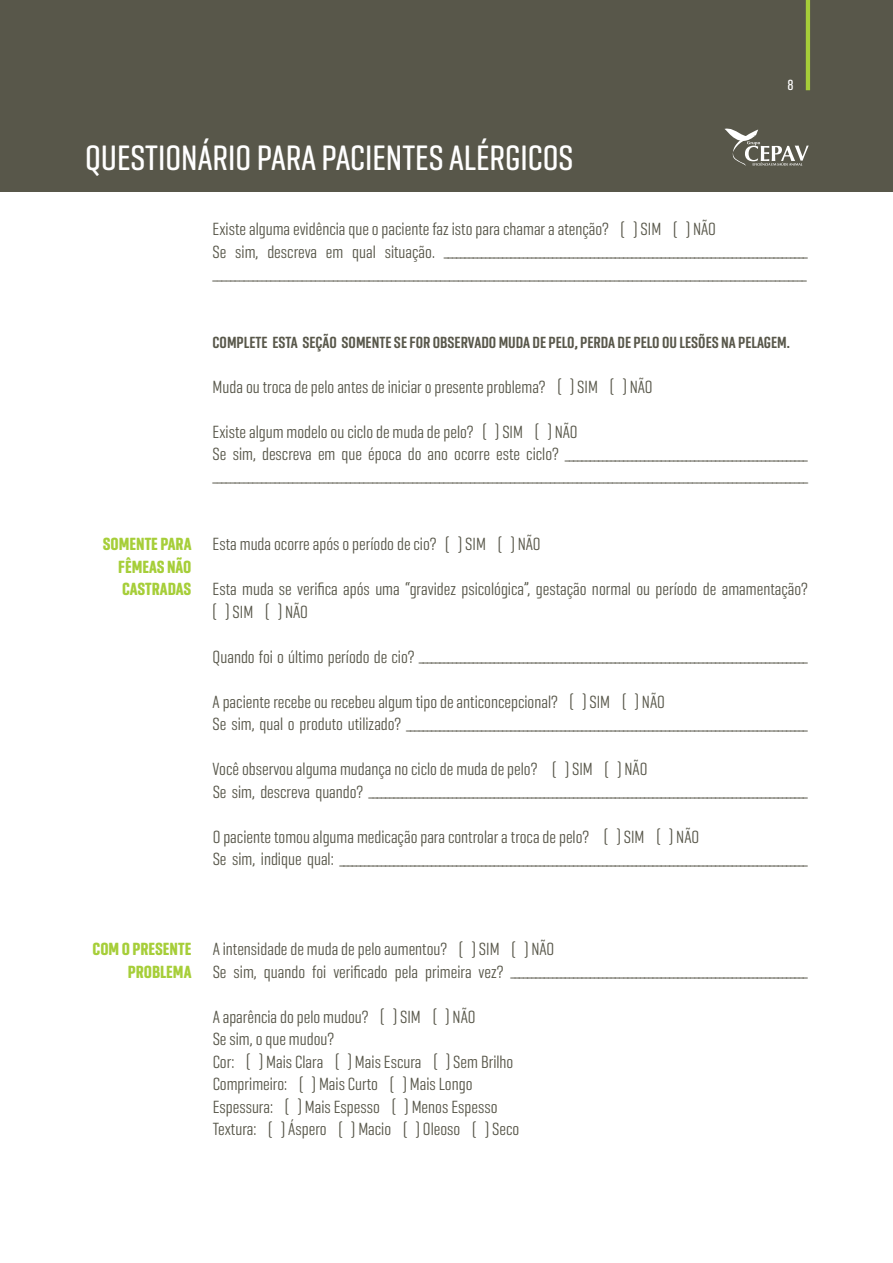
<style>
.page{position:relative;width:893px;height:1263px;background:#fff}
.page>*{position:absolute;margin:0;border:0;box-sizing:border-box;transform-origin:0 0}
.t1{font:500 36px "Geogrotesque Comp";color:#fff}
.t2{font:18px/22.5px "Geogrotesque Comp";color:#58574a}
.t3{font:700 18px/22.5px "Geogrotesque Comp";color:#a6ce39;text-align:justify}
.t4{font:600 16.5px "Geogrotesque Comp";color:#58574a}
.t5{font:500 15px "Geogrotesque Comp";color:#fff}
</style>
<div class="page">
<div style="left:0;top:0;width:893px;height:191px;background:#58574a"></div>
<hr style="left:806px;top:0;width:4px;height:90px;background:#a6ce39">
<svg style="left:725px;top:129px;width:84px;height:37px"></svg>
<h1 class="t1" style="left:85px;top:135px;width:490px">QUESTIONÁRIO PARA PACIENTES ALÉRGICOS</h1>
<p class="t5" style="left:788px;top:76px;width:8px">8</p>
<p class="t2" style="left:213px;top:218px;width:597px;line-height:21.8px">Existe alguma evidência que o paciente faz isto para chamar a atenção? ( ) SIM ( ) NÃO<br>Se sim, descreva em qual situação. _______________________________________________________________________________________ _____________________________________________________________________________________________________________________________________</p>
<p class="t3" style="left:118px;top:533px;width:75px;text-indent:-16px">SOMENTE PARA FÊMEAS NÃO CASTRADAS</p>
<p class="t4" style="left:213px;top:332px;width:579px">COMPLETE ESTA SEÇÃO SOMENTE SE FOR OBSERVADO MUDA DE PELO, PERDA DE PELO OU LESÕES NA PELAGEM.</p>
<p class="t2" style="left:213px;top:375px;width:442px">Muda ou troca de pelo antes de iniciar o presente problema? ( ) SIM ( ) NÃO</p>
<p class="t2" style="left:213px;top:420px;width:597px;line-height:21.8px">Existe algum modelo ou ciclo de muda de pelo? ( ) SIM ( ) NÃO<br>Se sim, descreva em que época do ano ocorre este ciclo? __________________________________________________________ ______________________________________________________________________________________________________________________________________</p>
<p class="t2" style="left:213px;top:532px;width:329px">Esta muda ocorre após o período de cio? ( ) SIM ( ) NÃO</p>
<p class="t2" style="left:213px;top:577px;width:597px">Esta muda se verifica após uma “gravidez psicológica”, gestação normal ou período de amamentação? ( ) SIM ( ) NÃO</p>
<p class="t2" style="left:213px;top:643px;width:597px">Quando foi o último período de cio? _____________________________________________________________________________________________</p>
<p class="t2" style="left:213px;top:690px;width:597px;line-height:21px">A paciente recebe ou recebeu algum tipo de anticoncepcional? ( ) SIM ( ) NÃO<br>Se sim, qual o produto utilizado? ________________________________________________________________________________________________</p>
<p class="t2" style="left:213px;top:758px;width:597px;line-height:21px">Você observou alguma mudança no ciclo de muda de pelo? ( ) SIM ( ) NÃO<br>Se sim, descreva quando? _________________________________________________________________________________________________________</p>
<p class="t2" style="left:213px;top:825px;width:597px;line-height:21px">O paciente tomou alguma medicação para controlar a troca de pelo? ( ) SIM ( ) NÃO<br>Se sim, indique qual: ________________________________________________________________________________________________________________</p>
<p class="t3" style="left:93px;top:938px;width:100px;text-align:right">COM O PRESENTE<br>PROBLEMA</p>
<p class="t2" style="left:213px;top:938px;width:597px;line-height:21px">A intensidade de muda de pelo aumentou? ( ) SIM ( ) NÃO<br>Se sim, quando foi verificado pela primeira vez? _______________________________________________________________________</p>
<p class="t2" style="left:213px;top:1005px;width:308px">A aparência do pelo mudou? ( ) SIM ( ) NÃO<br>Se sim, o que mudou?<br>Cor: ( ) Mais Clara ( ) Mais Escura ( ) Sem Brilho Comprimeiro: ( ) Mais Curto ( ) Mais Longo Espessura: ( ) Mais Espesso ( ) Menos Espesso Textura: ( ) Áspero ( ) Macio ( ) Oleoso ( ) Seco</p>
</div>
